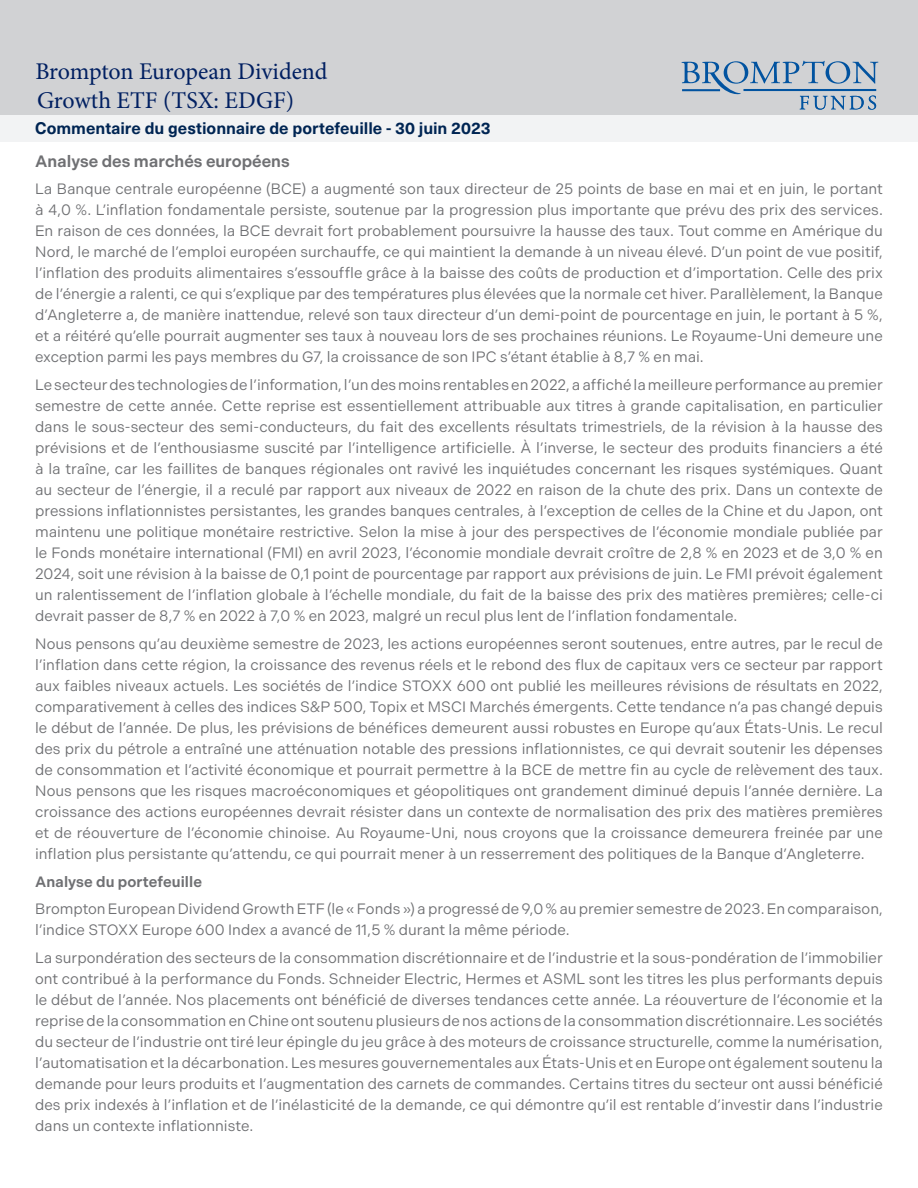
<style>
.page{position:relative;width:918px;height:1188px;background:#fff}
.page>*{position:absolute;margin:0;border:0;box-sizing:border-box;transform-origin:0 0}
.t1{font:24px "Minion Pro";letter-spacing:-.005em;color:#001f61}
.t2{font:700 16.5px "Neue Haas Unica W1 G";color:#002553}
.Headline{font:600 16.5px "Indivisible";color:#6f7073}
.Headline-2{font:15px/21px "Indivisible";color:#6f7073;text-align:justify}
.Headline-3{font:600 15px "Indivisible";letter-spacing:.005em;color:#6f7073}
</style>
<div class="page">
<div style="left:0;top:115px;width:918px;height:27px;background:#f2f3f4"></div>
<div style="left:0;top:0;width:918px;height:115px;background:#d1d2d4"></div>
<svg style="left:682px;top:61px;width:196px;height:49px"></svg>
<p class="t1" style="left:35px;top:55px;width:294px">Brompton European Dividend</p>
<p class="t1" style="left:37px;top:84px;width:259px">Growth ETF (TSX: EDGF)</p>
<p class="t2" style="left:35px;top:116px;width:457px">Commentaire du gestionnaire de portefeuille - 30 juin 2023</p>
<p class="Headline" style="left:35px;top:151px;width:256px">Analyse des marchés européens</p>
<p class="Headline-2" style="left:35px;top:179px;width:849px">La Banque centrale européenne (BCE) a augmenté son taux directeur de 25 points de base en mai et en juin, le portant à 4,0 %. L’inflation fondamentale persiste, soutenue par la progression plus importante que prévu des prix des services.<br>En raison de ces données, la BCE devrait fort probablement poursuivre la hausse des taux. Tout comme en Amérique du Nord, le marché de l’emploi européen surchauffe, ce qui maintient la demande à un niveau élevé. D’un point de vue positif, l’inflation des produits alimentaires s’essouffle grâce à la baisse des coûts de production et d’importation. Celle des prix de l’énergie a ralenti, ce qui s’explique par des températures plus élevées que la normale cet hiver. Parallèlement, la Banque d’Angleterre a, de manière inattendue, relevé son taux directeur d’un demi-point de pourcentage en juin, le portant à 5 %, et a réitéré qu’elle pourrait augmenter ses taux à nouveau lors de ses prochaines réunions. Le Royaume-Uni demeure une exception parmi les pays membres du G7, la croissance de son IPC s’étant établie à 8,7 % en mai.</p>
<p class="Headline-2" style="left:35px;top:374px;width:849px">Le secteur des technologies de l’information, l’un des moins rentables en 2022, a affiché la meilleure performance au premier semestre de cette année. Cette reprise est essentiellement attribuable aux titres à grande capitalisation, en particulier dans le sous-secteur des semi-conducteurs, du fait des excellents résultats trimestriels, de la révision à la hausse des prévisions et de l’enthousiasme suscité par l’intelligence artificielle. À l’inverse, le secteur des produits financiers a été à la traîne, car les faillites de banques régionales ont ravivé les inquiétudes concernant les risques systémiques. Quant au secteur de l’énergie, il a reculé par rapport aux niveaux de 2022 en raison de la chute des prix. Dans un contexte de pressions inflationnistes persistantes, les grandes banques centrales, à l’exception de celles de la Chine et du Japon, ont maintenu une politique monétaire restrictive. Selon la mise à jour des perspectives de l’économie mondiale publiée par le Fonds monétaire international (FMI) en avril 2023, l’économie mondiale devrait croître de 2,8 % en 2023 et de 3,0 % en 2024, soit une révision à la baisse de 0,1 point de pourcentage par rapport aux prévisions de juin. Le FMI prévoit également un ralentissement de l’inflation globale à l’échelle mondiale, du fait de la baisse des prix des matières premières; celle-ci devrait passer de 8,7 % en 2022 à 7,0 % en 2023, malgré un recul plus lent de l’inflation fondamentale.</p>
<p class="Headline-2" style="left:35px;top:633px;width:849px">Nous pensons qu’au deuxième semestre de 2023, les actions européennes seront soutenues, entre autres, par le recul de l’inflation dans cette région, la croissance des revenus réels et le rebond des flux de capitaux vers ce secteur par rapport aux faibles niveaux actuels. Les sociétés de l’indice STOXX 600 ont publié les meilleures révisions de résultats en 2022, comparativement à celles des indices S&amp;P 500, Topix et MSCI Marchés émergents. Cette tendance n’a pas changé depuis le début de l’année. De plus, les prévisions de bénéfices demeurent aussi robustes en Europe qu’aux États-Unis. Le recul des prix du pétrole a entraîné une atténuation notable des pressions inflationnistes, ce qui devrait soutenir les dépenses de consommation et l’activité économique et pourrait permettre à la BCE de mettre fin au cycle de relèvement des taux.<br>Nous pensons que les risques macroéconomiques et géopolitiques ont grandement diminué depuis l’année dernière. La croissance des actions européennes devrait résister dans un contexte de normalisation des prix des matières premières et de réouverture de l’économie chinoise. Au Royaume-Uni, nous croyons que la croissance demeurera freinée par une inflation plus persistante qu’attendu, ce qui pourrait mener à un resserrement des politiques de la Banque d’Angleterre.</p>
<p class="Headline-3" style="left:35px;top:873px;width:169px">Analyse du portefeuille</p>
<p class="Headline-2" style="left:35px;top:899px;width:849px">Brompton European Dividend Growth ETF (le « Fonds ») a progressé de 9,0 % au premier semestre de 2023. En comparaison, l’indice STOXX Europe 600 Index a avancé de 11,5 % durant la même période.</p>
<p class="Headline-2" style="left:35px;top:947px;width:849px">La surpondération des secteurs de la consommation discrétionnaire et de l’industrie et la sous-pondération de l’immobilier ont contribué à la performance du Fonds. Schneider Electric, Hermes et ASML sont les titres les plus performants depuis le début de l’année. Nos placements ont bénéficié de diverses tendances cette année. La réouverture de l’économie et la reprise de la consommation en Chine ont soutenu plusieurs de nos actions de la consommation discrétionnaire. Les sociétés du secteur de l’industrie ont tiré leur épingle du jeu grâce à des moteurs de croissance structurelle, comme la numérisation, l’automatisation et la décarbonation. Les mesures gouvernementales aux États-Unis et en Europe ont également soutenu la demande pour leurs produits et l’augmentation des carnets de commandes. Certains titres du secteur ont aussi bénéficié des prix indexés à l’inflation et de l’inélasticité de la demande, ce qui démontre qu’il est rentable d’investir dans l’industrie dans un contexte inflationniste.</p>
</div>
